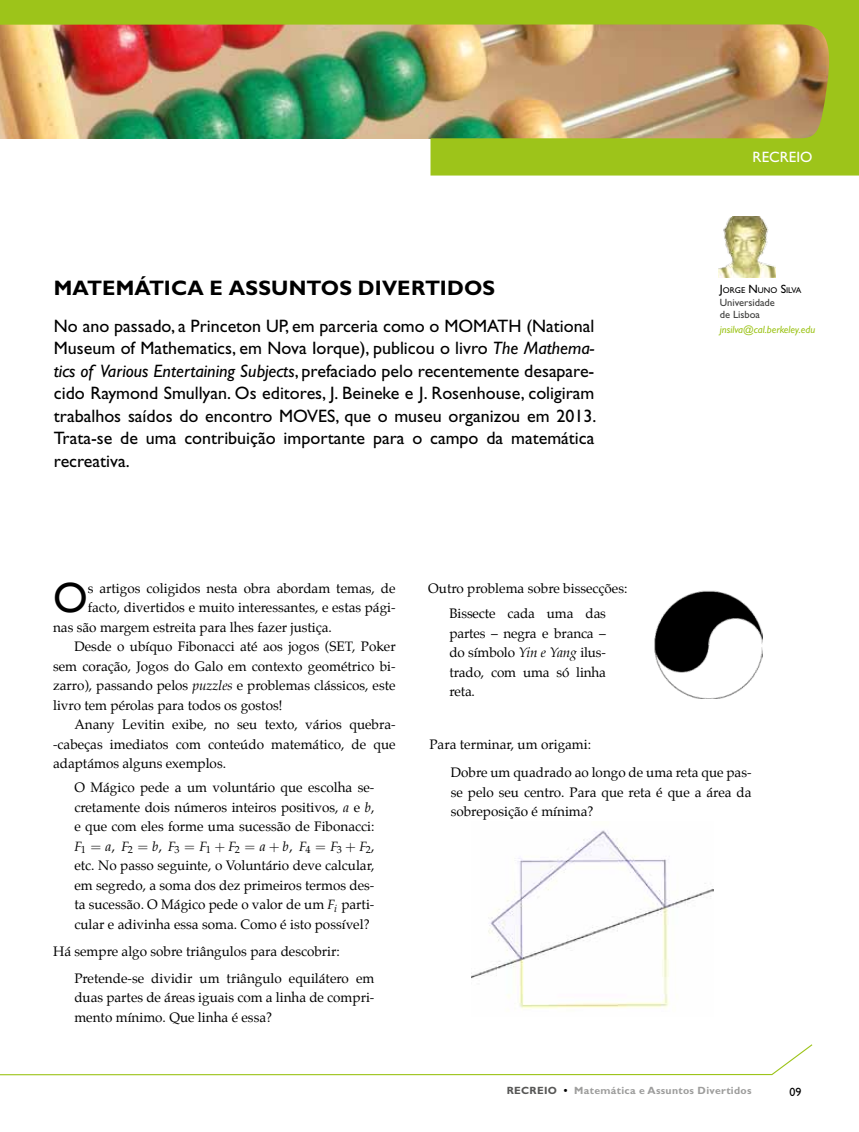
<style>
.page{position:relative;width:859px;height:1132px;background:#fff}
.page>*{position:absolute;margin:0;border:0;box-sizing:border-box;transform-origin:0 0}
.t1{font:42.15px "Gill Sans";color:#000}
.t2{font:700 21px "Gill Sans Std";letter-spacing:.005em;color:#000}
.t3{font:18px/22.5px "Gill Sans Std";color:#000;text-align:justify}
.t4{font:15px "Gill Sans Std";color:#fff}
.t5{font:13.5px/19.5px "Palatino";color:#000}
.t6{font:12px "Gill Sans Std";color:#000}
.t7{font:700 10.5px "Gill Sans Std";letter-spacing:.03em;color:#9d9d9c}
.t8{font:italic 10.5px "Gill Sans Std";color:#9dc41a}
.t9{font:10.5px/12.6px "Gill Sans Std";color:#3c3c3b}
.t10{font:700 10.5px "Gill Sans Std";color:#575756}
.t11{font:8.4px "Gill Sans Std";color:#000}
.s1{font-style:italic}
.s2{font-size:12px}
.s3{font-family:"URW Palladio L";font-style:italic}
.s4{font-family:"CMR10";font-size:13.95px}
.s5{color:#000}
</style>
<div class="page">
<img style="left:0;top:0;width:859px;height:175px">
<svg style="left:0;top:1044px;width:813px;height:31px"></svg>
<img style="left:719px;top:217px;width:56px;height:60px">
<img style="left:654px;top:590px;width:108px;height:108px">
<img style="left:472px;top:830px;width:242px;height:179px">
<p class="t2" style="left:54px;top:275px;width:443px">Matemática e Assuntos Dive rtidos</p>
<p class="t3" style="left:54px;top:314px;width:544px">No ano passado, a Princeton UP, em parceria como o MOMATH (National Museum of Mathematics, em Nova Iorque), publicou o livro <span class="s1">The Mathema&shy;tics of Various Entertaining Subjects</span>, prefaciado pelo recentemente desapare&shy;cido Raymond Smullyan. Os editores, J. Beineke e J. Rosenhouse, coligiram trabalhos saídos do encontro MOVES, que o museu organizou em 2013.<br>Trata-se de uma contribuição importante para o campo da matemática recreativa.</p>
<p class="t4" style="left:753px;top:148px;width:61px">RECREIO</p>
<p class="t11" style="left:720px;top:285px;width:83px"><span class="s2">J</span>ORGE <span class="s2">N</span>UNO <span class="s2">S</span>ILVA</p>
<p class="t9" style="left:720px;top:296px;width:57px">Universidade de Lisboa</p>
<p class="t8" style="left:720px;top:323px;width:97px">jnsilva@cal.berkeley.edu</p>
<p class="t1" style="left:53px;top:573px;width:36px">O</p>
<p class="t5" style="left:88px;top:578px;width:309px">s artigos coligidos nesta obra abordam temas, de</p>
<p class="t5" style="left:88px;top:597px;width:309px">facto, divertidos e muito interessantes, e estas pági-</p>
<p class="t5" style="left:53px;top:617px;width:280px">nas são margem estreita para lhes fazer justiça.</p>
<p class="t5" style="left:74px;top:636px;width:323px">Desde o ubíquo Fibonacci até aos jogos (SET, Poker</p>
<p class="t5" style="left:53px;top:656px;width:344px">sem coração, Jogos do Galo em contexto geométrico bi-</p>
<p class="t5" style="left:53px;top:675px;width:344px">zarro), passando pelos <span class="s1">puzzles</span> e problemas clássicos, este</p>
<p class="t5" style="left:53px;top:695px;width:231px">livro tem pérolas para todos os gostos!</p>
<p class="t5" style="left:74px;top:714px;width:323px">Anany Levitin exibe, no seu texto, vários quebra-</p>
<p class="t5" style="left:53px;top:734px;width:344px">-cabeças imediatos com conteúdo matemático, de que</p>
<p class="t5" style="left:53px;top:753px;width:175px">adaptámos alguns exemplos.</p>
<p class="t5" style="left:74px;top:777px;width:302px;text-align:justify">O Mágico pede a um voluntário que escolha se&shy;cretamente dois números inteiros positivos, <span class="s1">a</span> e <span class="s1">b</span>, e que com eles forme uma sucessão de Fibonacci:<br><span class="s3">F</span><sub>1</sub> <span class="s4">=</span><span class="s3">a</span>, <span class="s3">F</span><sub>2</sub> <span class="s4">=</span><span class="s3">b</span>, <span class="s3">F</span><sub>3</sub> <span class="s4">=</span><span class="s3">F</span><sub>1</sub><span class="s4">+</span><span class="s3">F</span><sub>2</sub> <span class="s4">=</span><span class="s3">a</span><span class="s4">+</span><span class="s3">b</span>, <span class="s3">F</span><sub>4</sub> <span class="s4">=</span><span class="s3">F</span><sub>3</sub><span class="s4">+</span><span class="s3">F</span><sub>2</sub>, etc. No passo seguinte, o Voluntário deve calcular, em segredo, a soma dos dez primeiros termos des&shy;ta sucessão. O Mágico pede o valor de um <span class="s3">F</span><sub>i</sub> parti&shy;cular e adivinha essa soma. Como é isto possível?</p>
<p class="t5" style="left:74px;top:937px;width:302px;line-height:27px;text-indent:-21px">Há sempre algo sobre triângulos para descobrir:<br>Pretende-se dividir um triângulo equilátero em</p>
<p class="t5" style="left:74px;top:987px;width:302px">duas partes de áreas iguais com a linha de compri&shy;mento mínimo. Que linha é essa?</p>
<p class="t5" style="left:428px;top:578px;width:201px">Outro problema sobre bissecções:</p>
<p class="t5" style="left:449px;top:603px;width:158px;text-align:justify">Bissecte cada uma das partes ‒ negra e branca ‒ do símbolo <span class="s1">Yin e Yang</span> ilus&shy;trado, com uma só linha reta.</p>
<p class="t5" style="left:451px;top:729px;width:302px;line-height:28.5px;text-indent:-21px">Para terminar, um origami:<br>Dobre um quadrado ao longo de uma reta que pas-</p>
<p class="t5" style="left:451px;top:782px;width:302px">se pelo seu centro. Para que reta é que a área da sobreposição é mínima?</p>
<p class="t10" style="left:507px;top:1084px;width:45px">RECREIO</p>
<p class="t7" style="left:564px;top:1084px;width:189px"><span class="s5">•</span> Matemática e Assuntos Divertidos</p>
<p class="t6" style="left:789px;top:1084px;width:13px">09</p>
</div>
